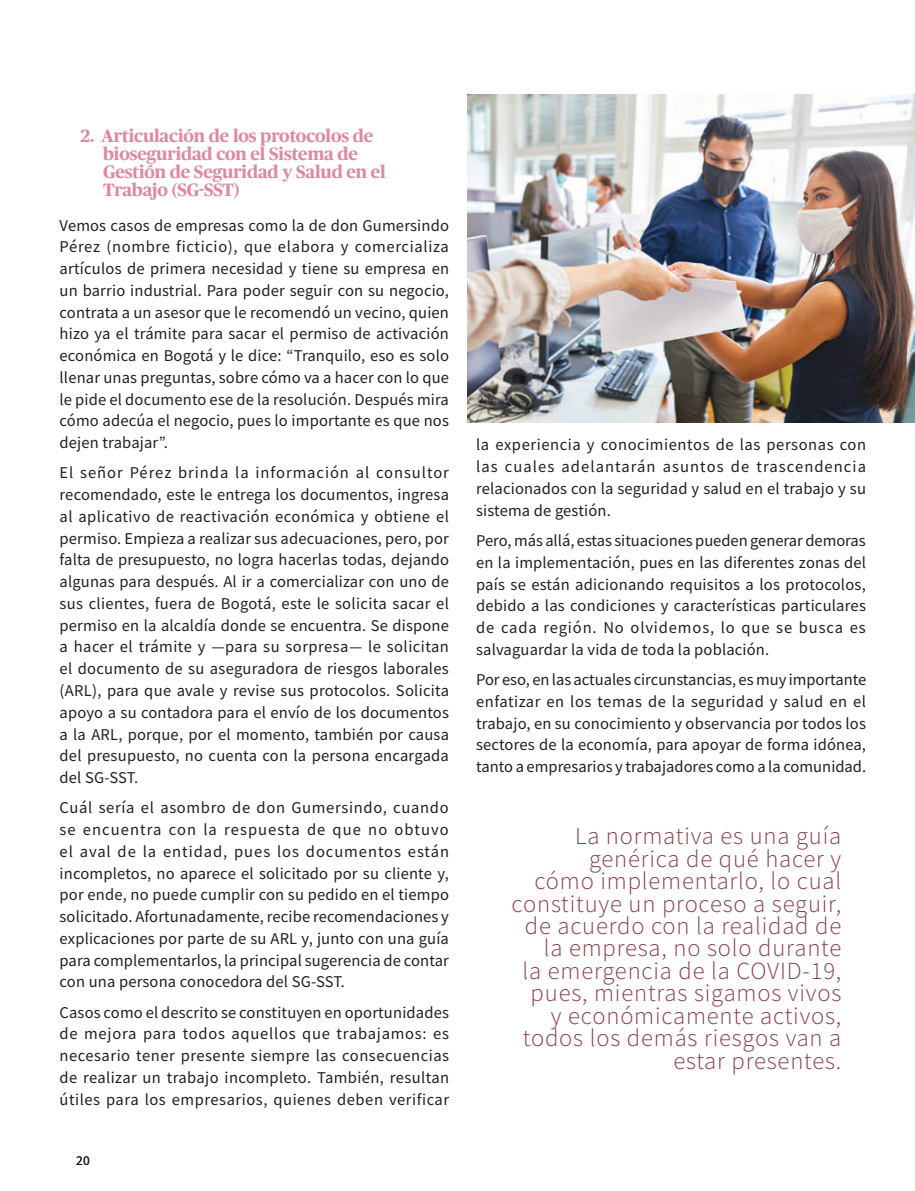
<style>
.page{position:relative;width:915px;height:1191px;background:#fff}
.page>*{position:absolute;margin:0;border:0;box-sizing:border-box;transform-origin:0 0}
.t1{font:300 24.6px/22.5px "Source Sans Pro";letter-spacing:.035em;color:#893e4a;text-align:right}
.t2{font:700 18px/18px "Publico Headline";letter-spacing:-.005em;color:#de899e}
.t3{font:16.5px/21.8px "Source Sans Pro";letter-spacing:.01em;color:#231f20;text-align:justify}
.t4{font:13.5px "Source Sans Pro";color:#231f20}
</style>
<div class="page">
<img style="left:467px;top:95px;width:447px;height:327px">
<p class="t2" style="left:103px;top:126px;width:284px;text-indent:-22px">2. Articulación de los protocolos de bioseguridad con el Sistema de<br>Gestión de Seguridad y Salud en el<br>Trabajo (SG-SST)</p>
<p class="t3" style="left:60px;top:214px;width:391px">Vemos casos de empresas como la de don Gumersindo Pérez (nombre ficticio), que elabora y comercializa artículos de primera necesidad y tiene su empresa en un barrio industrial. Para poder seguir con su negocio, contrata a un asesor que le recomendó un vecino, quien hizo ya el trámite para sacar el permiso de activación económica en Bogotá y le dice: “Tranquilo, eso es solo llenar unas preguntas, sobre cómo va a hacer con lo que le pide el documento ese de la resolución. Después mira cómo adecúa el negocio, pues lo importante es que nos dejen trabajar”.</p>
<p class="t3" style="left:60px;top:462px;width:391px">El señor Pérez brinda la información al consultor recomendado, este le entrega los documentos, ingresa al aplicativo de reactivación económica y obtiene el permiso. Empieza a realizar sus adecuaciones, pero, por falta de presupuesto, no logra hacerlas todas, dejando algunas para después. Al ir a comercializar con uno de sus clientes, fuera de Bogotá, este le solicita sacar el permiso en la alcaldía donde se encuentra. Se dispone a hacer el trámite y —para su sorpresa— le solicitan el documento de su aseguradora de riesgos laborales (ARL), para que avale y revise sus protocolos. Solicita apoyo a su contadora para el envío de los documentos a la ARL, porque, por el momento, también por causa del presupuesto, no cuenta con la persona encargada del SG-SST.</p>
<p class="t3" style="left:60px;top:797px;width:391px">Cuál sería el asombro de don Gumersindo, cuando se encuentra con la respuesta de que no obtuvo el aval de la entidad, pues los documentos están incompletos, no aparece el solicitado por su cliente y, por ende, no puede cumplir con su pedido en el tiempo solicitado. Afortunadamente, recibe recomendaciones y explicaciones por parte de su ARL y, junto con una guía para complementarlos, la principal sugerencia de contar con una persona conocedora del SG-SST.</p>
<p class="t3" style="left:60px;top:1001px;width:391px">Casos como el descrito se constituyen en oportunidades de mejora para todos aquellos que trabajamos: es necesario tener presente siempre las consecuencias de realizar un trabajo incompleto. También, resultan útiles para los empresarios, quienes deben verificar</p>
<p class="t4" style="left:76px;top:1152px;width:15px">20</p>
<p class="t3" style="left:476px;top:434px;width:391px">la experiencia y conocimientos de las personas con las cuales adelantarán asuntos de trascendencia relacionados con la seguridad y salud en el trabajo y su sistema de gestión.</p>
<p class="t3" style="left:476px;top:529px;width:391px">Pero, más allá, estas situaciones pueden generar demoras en la implementación, pues en las diferentes zonas del país se están adicionando requisitos a los protocolos, debido a las condiciones y características particulares de cada región. No olvidemos, lo que se busca es salvaguardar la vida de toda la población.</p>
<p class="t3" style="left:476px;top:668px;width:391px">Por eso, en las actuales circunstancias, es muy importante enfatizar en los temas de la seguridad y salud en el trabajo, en su conocimiento y observancia por todos los sectores de la economía, para apoyar de forma idónea, tanto a empresarios y trabajadores como a la comunidad.</p>
<p class="t1" style="left:511px;top:825px;width:331px">La normativa es una guía genérica de qué hacer y<br>cómo implementarlo, lo cual constituye un proceso a seguir, de acuerdo con la realidad de la empresa, no solo durante<br>la emergencia de la COVID-19, pues, mientras sigamos vivos<br>y económicamente activos, todos los demás riesgos van a estar presentes.</p>
</div>
